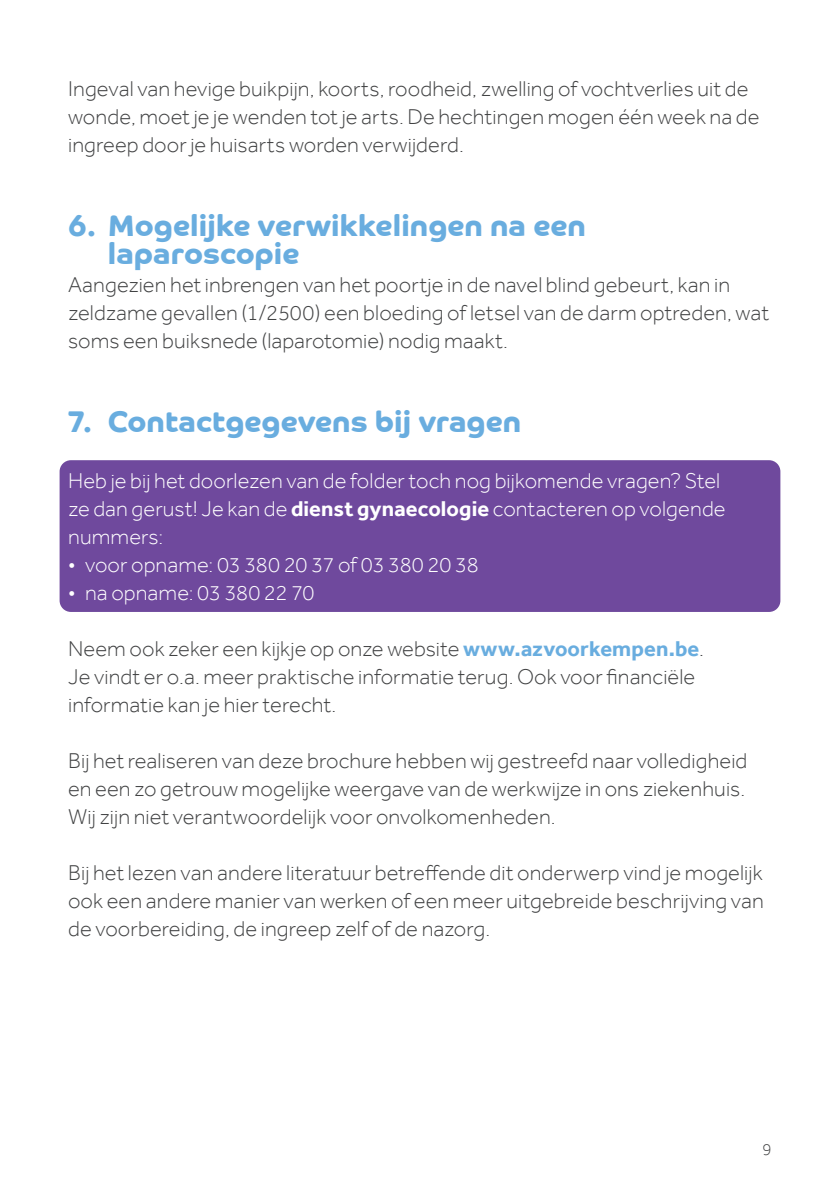
<style>
.page{position:relative;width:840px;height:1191px;background:#fff}
.page>*{position:absolute;margin:0;border:0;box-sizing:border-box;transform-origin:0 0}
.t1{font:700 30px/28px "Co Headline";letter-spacing:.005em;color:#69addf}
.t2{font:300 22px/28px "Effra";letter-spacing:.005em;color:#414243}
.t3{font:300 22px/28px "Effra";letter-spacing:.005em;color:#fff}
.t4{font:300 17px "Effra";color:#414243}
.s1{font-weight:700}
.s2{font-weight:700;color:#69addf}
</style>
<div class="page">
<div style="left:60px;top:460px;width:720px;height:152px;background:#6f499d;border-radius:11px"></div>
<p class="t2" style="left:68px;top:75px;width:692px">Ingeval van hevige buikpijn, koorts, roodheid, zwelling of vochtverlies uit de wonde, moet je je wenden tot je arts. De hechtingen mogen één week na de ingreep door je huisarts worden verwijderd.</p>
<h1 class="t1" style="left:108px;top:212px;width:479px;text-indent:-40px">6. Mogelijke verwikkelingen na een laparoscopie</h1>
<p class="t2" style="left:68px;top:271px;width:702px">Aangezien het inbrengen van het poortje in de navel blind gebeurt, kan in zeldzame gevallen (1/2500) een bloeding of letsel van de darm optreden, wat soms een buiksnede (laparotomie) nodig maakt.</p>
<h1 class="t1" style="left:68px;top:408px;width:454px">7. Contactgegevens bij vragen</h1>
<p class="t3" style="left:68px;top:467px;width:658px">Heb je bij het doorlezen van de folder toch nog bijkomende vragen? Stel ze dan gerust! Je kan de <span class="s1">dienst gynaecologie</span> contacteren op volgende nummers:</p>
<p class="t3" style="left:68px;top:551px;width:412px">• voor opname: 03 380 20 37 of 03 380 20 38</p>
<p class="t3" style="left:68px;top:579px;width:248px">• na opname: 03 380 22 70</p>
<p class="t2" style="left:68px;top:635px;width:637px">Neem ook zeker een kijkje op onze website <span class="s2">www.azvoorkempen.be</span>.<br>Je vindt er o.a. meer praktische informatie terug. Ook voor financiële informatie kan je hier terecht.</p>
<p class="t2" style="left:68px;top:747px;width:680px;text-align:justify">Bij het realiseren van deze brochure hebben wij gestreefd naar volledigheid en een zo getrouw mogelijke weergave van de werkwijze in ons ziekenhuis.<br>Wij zijn niet verantwoordelijk voor onvolkomenheden.</p>
<p class="t2" style="left:68px;top:859px;width:697px;text-align:justify">Bij het lezen van andere literatuur betreffende dit onderwerp vind je mogelijk ook een andere manier van werken of een meer uitgebreide beschrijving van de voorbereiding, de ingreep zelf of de nazorg.</p>
<p class="t4" style="left:762px;top:1140px;width:11px">9</p>
</div>
